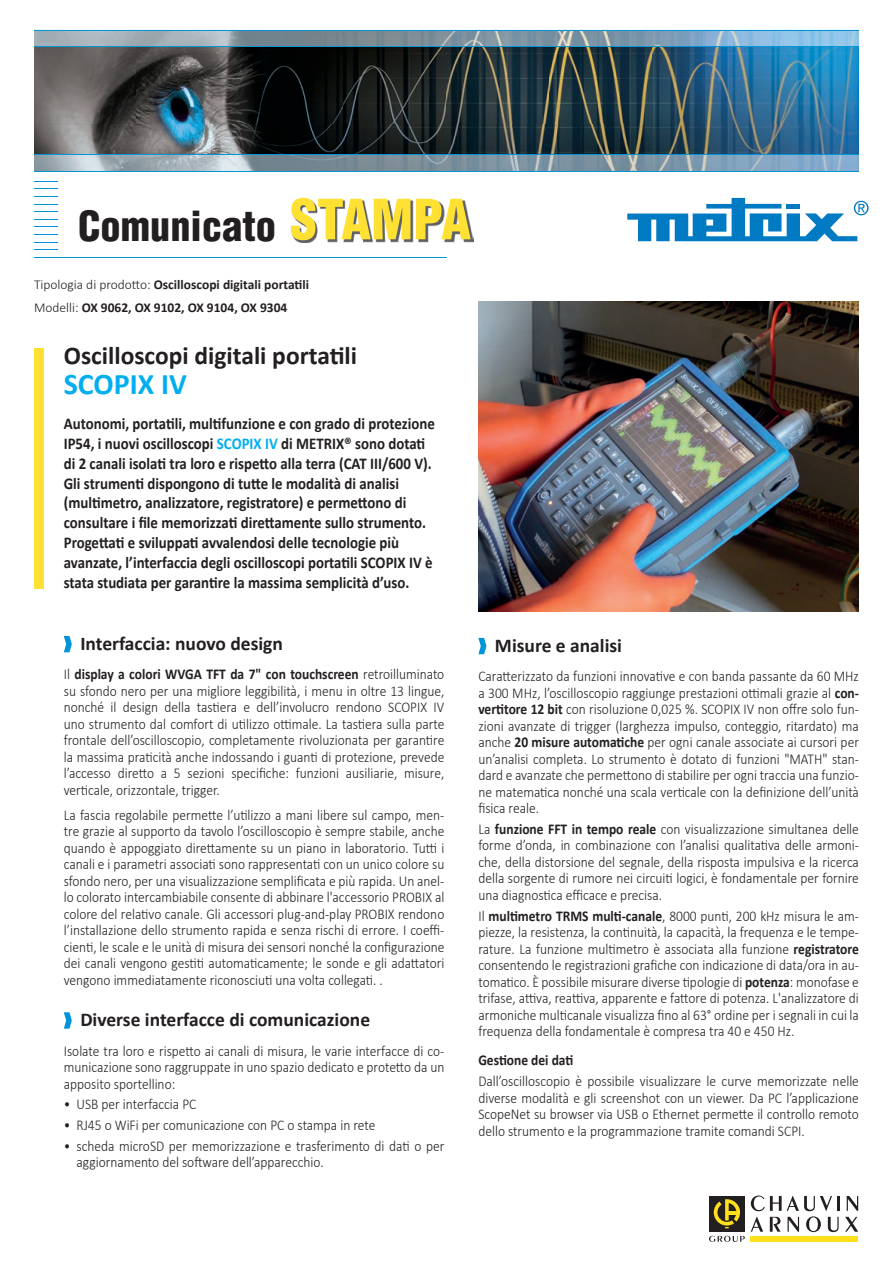
<style>
.page{position:relative;width:893px;height:1263px;background:#fff}
.page>*{position:absolute;margin:0;border:0;box-sizing:border-box;transform-origin:0 0}
.t1{font:900 condensed 40.5px "Helvetica LT Std";color:#231f20}
.t2{font:700 30px "Calibri";color:#00aeef}
.t3{font:700 25.5px "Calibri";color:#231f20}
.t4{font:700 19.5px "Calibri";color:#231f20}
.t5{font:700 16.5px/19.8px "Calibri";color:#231f20;scale:.9 1}
.t6{font:300 15px/16.5px "Calibri";color:#231f20;text-align:justify;scale:.9 1}
.t7{font:700 15px "Calibri";color:#231f20;scale:.9 1}
.t8{font:700 13.5px/23.7px "Calibri";color:#231f20}
.s1{font-size:54px;color:#ffe133}
.s2{font-weight:300}
.s3{color:#00aeef}
.s4{font-weight:700}
</style>
<div class="page">
<img style="left:34px;top:47px;width:103px;height:77px">
<img style="left:137px;top:47px;width:722px;height:77px">
<img style="left:34px;top:124px;width:206px;height:31px">
<img style="left:240px;top:124px;width:619px;height:31px">
<div style="left:751px;top:1236px;width:107px;height:6px;background:#ffe01b"></div>
<div style="left:709px;top:1196px;width:36px;height:36px;background:#231f20"></div>
<svg style="left:714px;top:1199px;width:26px;height:29px"></svg>
<hr style="left:837px;top:1196px;width:3px;height:15px;background:#231f20">
<svg style="left:847px;top:1196px;width:11px;height:15px"></svg>
<svg style="left:751px;top:1195px;width:88px;height:37px"></svg>
<svg style="left:845px;top:1217px;width:13px;height:15px"></svg>
<svg style="left:709px;top:1236px;width:36px;height:6px"></svg>
<svg style="left:627px;top:198px;width:242px;height:43px"></svg>
<svg style="left:34px;top:196px;width:23px;height:1px"></svg>
<svg style="left:34px;top:181px;width:23px;height:1px"></svg>
<svg style="left:34px;top:204px;width:23px;height:1px"></svg>
<svg style="left:34px;top:211px;width:23px;height:1px"></svg>
<svg style="left:34px;top:219px;width:23px;height:1px"></svg>
<svg style="left:34px;top:234px;width:23px;height:1px"></svg>
<svg style="left:34px;top:242px;width:23px;height:1px"></svg>
<svg style="left:34px;top:249px;width:23px;height:1px"></svg>
<hr style="left:34px;top:257px;width:412px;height:1px;background:#0095d9">
<img style="left:34px;top:31px;width:825px;height:15px">
<img style="left:34px;top:156px;width:825px;height:15px">
<hr style="left:34px;top:171px;width:825px;height:1px;background:#0095d9">
<hr style="left:34px;top:155px;width:825px;height:1px;background:#0095d9">
<hr style="left:34px;top:46px;width:825px;height:1px;background:#0095d9">
<hr style="left:34px;top:30px;width:825px;height:1px;background:#0095d9">
<img style="left:293px;top:200px;width:180px;height:42px">
<div style="left:34px;top:349px;width:9px;height:240px;background:#ffe133"></div>
<svg style="left:64px;top:636px;width:8px;height:16px"></svg>
<svg style="left:64px;top:1012px;width:8px;height:17px"></svg>
<svg style="left:478px;top:638px;width:8px;height:16px"></svg>
<img style="left:478px;top:302px;width:381px;height:310px">
<h1 class="t1" style="left:78px;top:201px;width:394px">Comunicato <span class="s1">STAMPA</span></h1>
<p class="t8" style="left:34px;top:272px;width:277px"><span class="s2">Tipologia di prodotto:</span> Oscilloscopi digitali portatili<br><span class="s2">Modelli:</span> OX 9062, OX 9102, OX 9104, OX 9304</p>
<h3 class="t3" style="left:64px;top:339px;width:295px">Oscilloscopi digitali portatili</h3>
<h2 class="t2" style="left:64px;top:364px;width:125px">SCOPIX IV</h2>
<p class="t5" style="left:64px;top:414px;width:414px">Autonomi, portatili, multifunzione e con grado di protezione IP54, i nuovi oscilloscopi <span class="s3">SCOPIX IV</span> di METRIX® sono dotati di 2 canali isolati tra loro e rispetto alla terra (CAT III/600 V).<br>Gli strumenti dispongono di tutte le modalità di analisi (multimetro, analizzatore, registratore) e permettono di consultare i file memorizzati direttamente sullo strumento.<br>Progettati e sviluppati avvalendosi delle tecnologie più avanzate, l’interfaccia degli oscilloscopi portatili SCOPIX IV è stata studiata per garantire la massima semplicità d’uso.</p>
<h3 class="t4" style="left:80px;top:631px;width:204px">Interfaccia: nuovo design</h3>
<p class="t6" style="left:64px;top:665px;width:424px">Il <span class="s4">display a colori WVGA TFT da 7" con touchscreen</span> retroilluminato su sfondo nero per una migliore leggibilità, i menu in oltre 13 lingue, nonché il design della tastiera e dell’involucro rendono SCOPIX IV uno strumento dal comfort di utilizzo ottimale. La tastiera sulla parte frontale dell’oscilloscopio, completamente rivoluzionata per garantire la massima praticità anche indossando i guanti di protezione, prevede l’accesso diretto a 5 sezioni specifiche: funzioni ausiliarie, misure, verticale, orizzontale, trigger.</p>
<p class="t6" style="left:64px;top:806px;width:424px">La fascia regolabile permette l’utilizzo a mani libere sul campo, men&shy;tre grazie al supporto da tavolo l’oscilloscopio è sempre stabile, anche quando è appoggiato direttamente su un piano in laboratorio. Tutti i canali e i parametri associati sono rappresentati con un unico colore su sfondo nero, per una visualizzazione semplificata e più rapida. Un anel&shy;lo colorato intercambiabile consente di abbinare l'accessorio PROBIX al colore del relativo canale. Gli accessori plug-and-play PROBIX rendono l’installazione dello strumento rapida e senza rischi di errore. I coeffi&shy;cienti, le scale e le unità di misura dei sensori nonché la configurazione dei canali vengono gestiti automaticamente; le sonde e gli adattatori vengono immediatamente riconosciuti una volta collegati. .</p>
<h3 class="t4" style="left:80px;top:1007px;width:291px">Diverse interfacce di comunicazione</h3>
<p class="t6" style="left:64px;top:1041px;width:424px">Isolate tra loro e rispetto ai canali di misura, le varie interfacce di co&shy;municazione sono raggruppate in uno spazio dedicato e protetto da un apposito sportellino:</p>
<p class="t6" style="left:64px;top:1095px;width:149px">• USB per interfaccia PC</p>
<p class="t6" style="left:64px;top:1116px;width:348px">• RJ45 o WiFi per comunicazione con PC o stampa in rete</p>
<p class="t6" style="left:77px;top:1137px;width:410px;text-indent:-13px">• scheda microSD per memorizzazione e trasferimento di dati o per aggiornamento del software dell’apparecchio.</p>
<h3 class="t4" style="left:495px;top:633px;width:129px">Misure e analisi</h3>
<p class="t6" style="left:478px;top:667px;width:424px">Caratterizzato da funzioni innovative e con banda passante da 60 MHz a 300 MHz, l’oscilloscopio raggiunge prestazioni ottimali grazie al <span class="s4">con&shy;vertitore 12 bit</span> con risoluzione 0,025 %. SCOPIX IV non offre solo fun&shy;zioni avanzate di trigger (larghezza impulso, conteggio, ritardato) ma anche <span class="s4">20 misure automatiche</span> per ogni canale associate ai cursori per un’analisi completa. Lo strumento è dotato di funzioni "MATH" stan&shy;dard e avanzate che permettono di stabilire per ogni traccia una funzio&shy;ne matematica nonché una scala verticale con la definizione dell’unità fisica reale.</p>
<p class="t6" style="left:478px;top:820px;width:424px">La <span class="s4">funzione FFT in tempo reale</span> con visualizzazione simultanea delle forme d’onda, in combinazione con l’analisi qualitativa delle armoni&shy;che, della distorsione del segnale, della risposta impulsiva e la ricerca della sorgente di rumore nei circuiti logici, è fondamentale per fornire una diagnostica efficace e precisa.</p>
<p class="t6" style="left:478px;top:907px;width:424px">Il <span class="s4">multimetro TRMS multi-canale</span>, 8000 punti, 200 kHz misura le am&shy;piezze, la resistenza, la continuità, la capacità, la frequenza e le tempe&shy;rature. La funzione multimetro è associata alla funzione <span class="s4">registratore </span>consentendo le registrazioni grafiche con indicazione di data/ora in au&shy;tomatico. È possibile misurare diverse tipologie di <span class="s4">potenza</span>: monofase e trifase, attiva, reattiva, apparente e fattore di potenza. L'analizzatore di armoniche multicanale visualizza fino al 63° ordine per i segnali in cui la frequenza della fondamentale è compresa tra 40 e 450 Hz.</p>
<p class="t7" style="left:478px;top:1051px;width:107px">Gestione dei dati</p>
<p class="t6" style="left:478px;top:1072px;width:424px">Dall’oscilloscopio è possibile visualizzare le curve memorizzate nelle diverse modalità e gli screenshot con un viewer. Da PC l’applicazione ScopeNet su browser via USB o Ethernet permette il controllo remoto dello strumento e la programmazione tramite comandi SCPI.</p>
</div>
